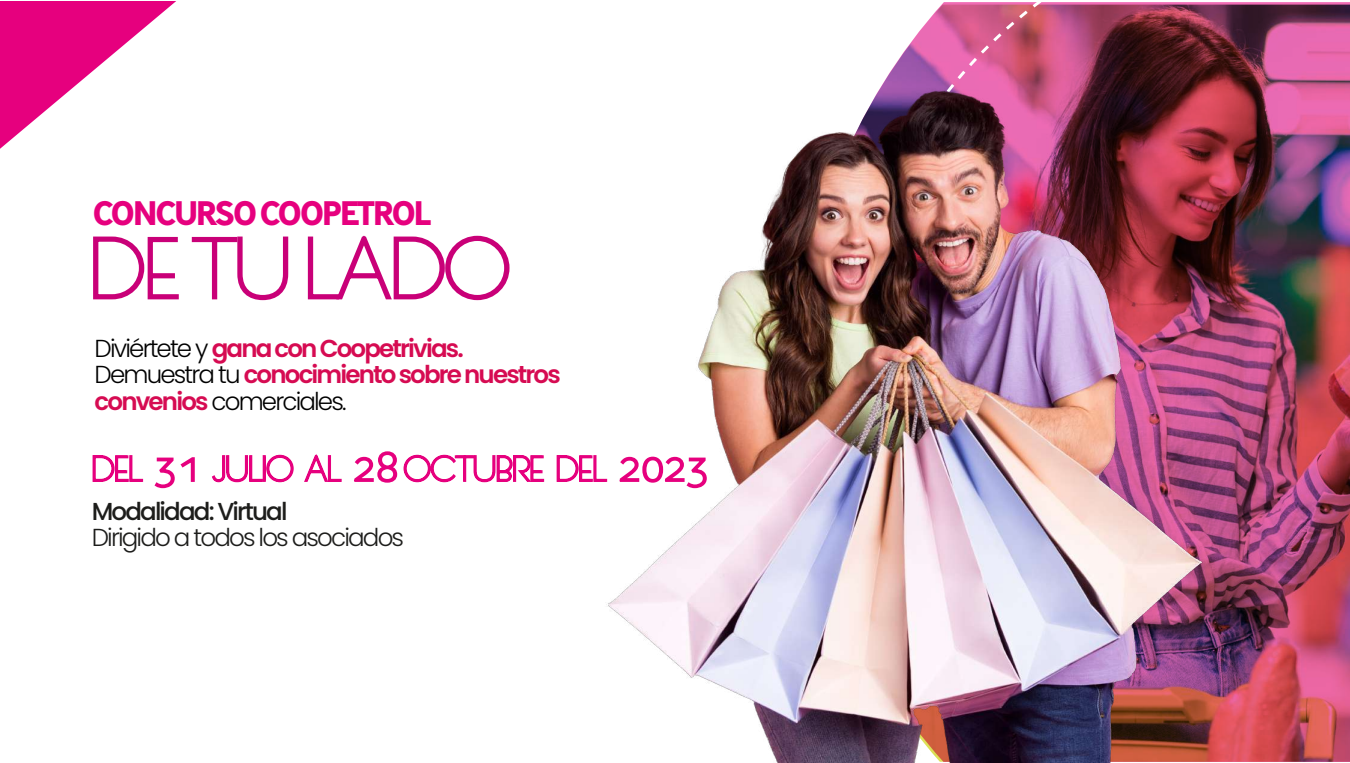
<style>
.page{position:relative;width:1350px;height:763px;background:#fff}
.page>*{position:absolute;margin:0;border:0;box-sizing:border-box;transform-origin:0 0}
.t1{font:700 34px "Ministry";letter-spacing:-.075em;color:#e6007e}
.t2{font:600 24.5px/26.2px "Poppins";letter-spacing:-.075em;color:#d60b52}
.t3{font:300 24.5px "Poppins";letter-spacing:-.075em;color:#1d1d1b}
.t4{font:500 24.5px "Poppins";letter-spacing:-.075em;color:#1d1d1b}
.s1{font-weight:300;color:#000}
</style>
<div class="page">
<svg style="left:909px;top:2px;width:441px;height:43px;background:#a24c6e"></svg>
<svg style="left:0;top:1px;width:176px;height:148px"></svg>
<svg style="left:93px;top:236px;width:86px;height:64px"></svg>
<svg style="left:191px;top:236px;width:98px;height:65px"></svg>
<svg style="left:307px;top:236px;width:43px;height:64px"></svg>
<svg style="left:92px;top:455px;width:52px;height:27px"></svg>
<svg style="left:154px;top:457px;width:41px;height:32px"></svg>
<svg style="left:212px;top:454px;width:82px;height:29px"></svg>
<svg style="left:304px;top:454px;width:38px;height:28px"></svg>
<img style="left:350px;top:45px;width:1000px;height:717px">
<h1 class="t1" style="left:93px;top:191px;width:341px">CONCURSO COOPETROL</h1>
<p class="t2" style="left:95px;top:335px;width:468px"><span class="s1">Diviértete y</span> gana con Coopetrivias.<br><span class="s1">Demuestra tu</span> conocimiento sobre nuestros convenios <span class="s1">comerciales.</span></p>
<p class="t4" style="left:92px;top:497px;width:197px">Modalidad: Virtual</p>
<p class="t3" style="left:92px;top:523px;width:314px">Dirigido a todos los asociados</p>
</div>
